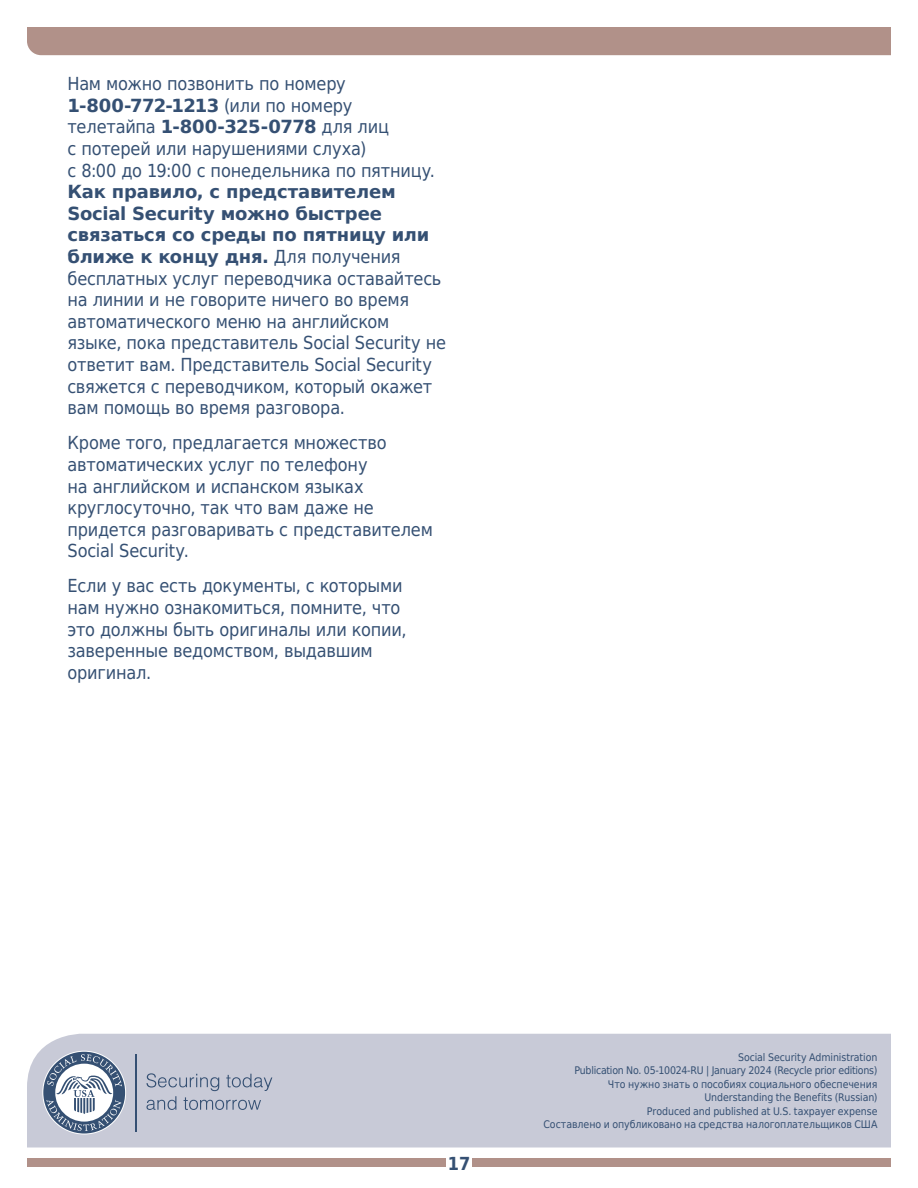
<style>
.page{position:relative;width:918px;height:1188px;background:#fff}
.page>*{position:absolute;margin:0;border:0;box-sizing:border-box;transform-origin:0 0}
.t1{font:18px/21.6px "DejaVu Sans Condensed";letter-spacing:-.01em;color:#355073}
.t2{font:700 18px "DejaVu Sans Condensed";color:#355073}
.t3{font:10.5px "DejaVu Sans Condensed";letter-spacing:-.01em;color:#355073}
.s1{font-family:"DejaVu Sans";font-weight:700}
</style>
<div class="page">
<div style="left:27px;top:1159px;width:419px;height:8px;background:#b19189"></div>
<div style="left:472px;top:1159px;width:419px;height:8px;background:#b19189"></div>
<div style="left:27px;top:1034px;width:864px;height:113px;background:#c8cad7"></div>
<div style="left:27px;top:27px;width:864px;height:28px;background:#b19189"></div>
<svg style="left:146px;top:1073px;width:126px;height:37px"></svg>
<hr style="left:136px;top:1054px;width:1px;height:78px;background:#355073">
<svg style="left:43px;top:1052px;width:82px;height:82px"></svg>
<svg style="left:46px;top:1054px;width:76px;height:77px"></svg>
<p class="t1" style="left:68px;top:73px;width:380px">Нам можно позвонить по номеру <span class="s1">1-800-772-1213</span> (или по номеру<br>телетайпа <span class="s1">1-800-325-0778</span> для лиц<br>с потерей или нарушениями слуха)<br>с 8:00 до 19:00 с понедельника по пятницу.<br><span class="s1">Как правило, с представителем Social Security можно быстрее связаться со среды по пятницу или ближе к концу дня.</span> Для получения бесплатных услуг переводчика оставайтесь на линии и не говорите ничего во время автоматического меню на английском языке, пока представитель Social Security не ответит вам. Представитель Social Security свяжется с переводчиком, который окажет вам помощь во время разговора.</p>
<p class="t1" style="left:68px;top:432px;width:367px">Кроме того, предлагается множество автоматических услуг по телефону<br>на английском и испанском языках круглосуточно, так что вам даже не придется разговаривать с представителем Social Security.</p>
<p class="t1" style="left:68px;top:575px;width:341px">Если у вас есть документы, с которыми нам нужно ознакомиться, помните, что это должны быть оригиналы или копии, заверенные ведомством, выдавшим оригинал.</p>
<p class="t2" style="left:448px;top:1148px;width:24px">17</p>
<p class="t3" style="left:738px;top:1049px;width:141px">Social Security Administration</p>
<p class="t3" style="left:575px;top:1062px;width:304px">Publication No. 05-10024-RU | January 2024 (Recycle prior editions)</p>
<p class="t3" style="left:608px;top:1076px;width:271px">Что нужно знать о пособиях социального обеспечения</p>
<p class="t3" style="left:704px;top:1089px;width:175px">Understanding the Benefits (Russian)</p>
<p class="t3" style="left:647px;top:1103px;width:232px">Produced and published at U.S. taxpayer expense</p>
<p class="t3" style="left:543px;top:1116px;width:336px">Составлено и опубликовано на средства налогоплательщиков США</p>
</div>
